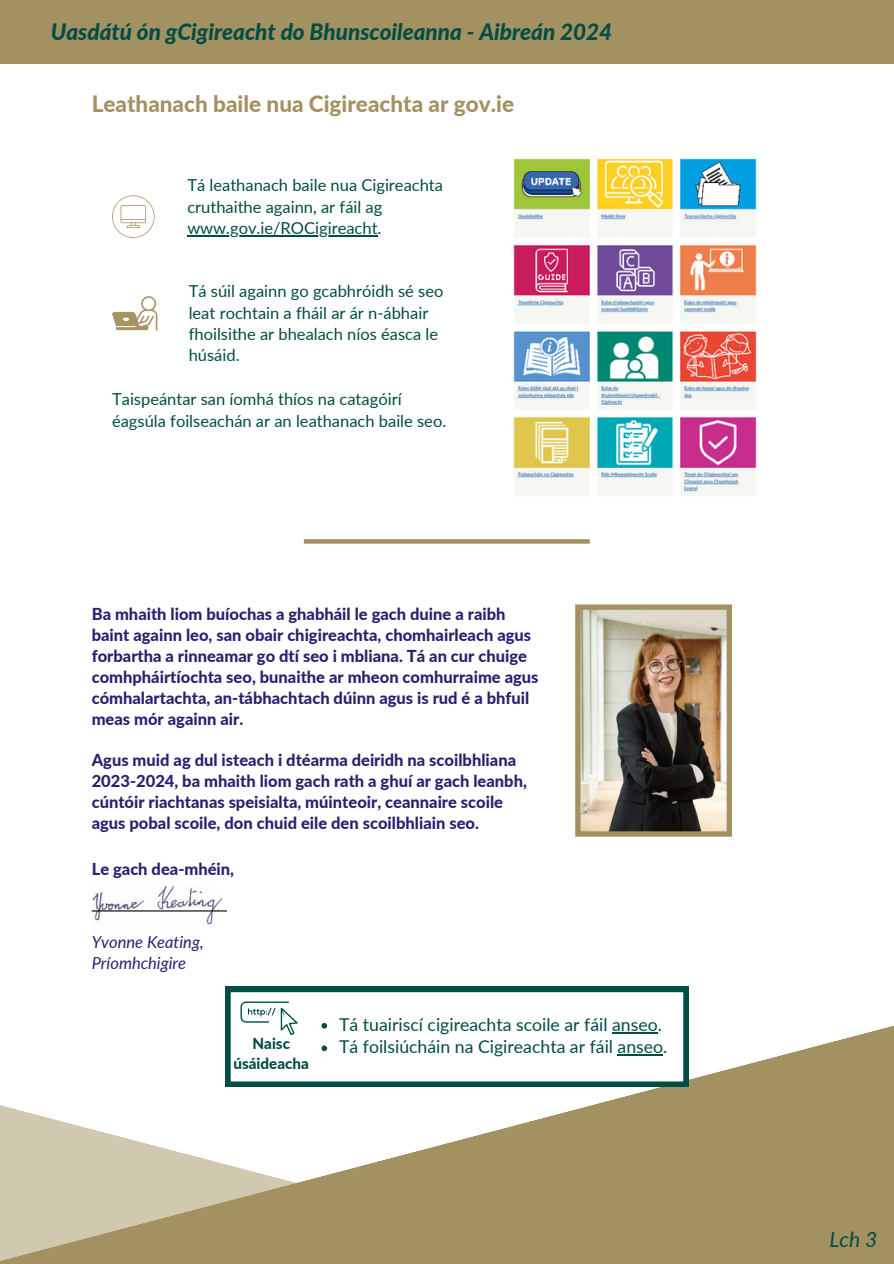
<style>
.page{position:relative;width:894px;height:1264px;background:#fff}
.page>*{position:absolute;margin:0;border:0;box-sizing:border-box;transform-origin:0 0}
.t1{font:italic 800 22.5px "Lato";color:#004d44}
.t2{font:800 22.5px "Lato";color:#a39161}
.t3{font:italic 21px "Lato";color:#004d44}
.t4{font:17.7px "Lato";color:#004d44}
.t5{font:800 16.5px/20.9px "Lato";color:#2a206f}
.t6{font:16.5px/21.3px "Lato";color:#004d44}
.t7{font:italic 16.5px/20.9px "Lato";color:#2a206f}
.t8{font:800 15.15px "Lato";color:#004d44}
</style>
<div class="page">
<div style="left:0;top:0;width:893px;height:64px;background:#a39161"></div>
<svg style="left:304px;top:539px;width:285px;height:4px"></svg>
<img style="left:575px;top:604px;width:156px;height:232px">
<img style="left:92px;top:885px;width:129px;height:40px">
<hr style="left:92px;top:910px;width:135px;height:1px;background:#000">
<svg style="left:688px;top:1023px;width:205px;height:53px"></svg>
<svg style="left:0;top:1076px;width:893px;height:187px;fill:#a39161"></svg>
<svg style="left:225px;top:986px;width:463px;height:100px"></svg>
<svg style="left:321px;top:1022px;width:6px;height:6px"></svg>
<hr style="left:612px;top:1031px;width:45px;height:2px;background:#004d44">
<svg style="left:321px;top:1045px;width:6px;height:6px"></svg>
<hr style="left:617px;top:1054px;width:46px;height:1px;background:#004d44">
<svg style="left:240px;top:1001px;width:57px;height:34px"></svg>
<svg style="left:112px;top:296px;width:45px;height:35px"></svg>
<svg style="left:112px;top:195px;width:42px;height:43px"></svg>
<img style="left:513px;top:158px;width:244px;height:338px">
<hr style="left:187px;top:235px;width:190px;height:1px;background:#004d44">
<h1 class="t1" style="left:51px;top:18px;width:563px">Uasdátú ón gCigireacht do Bhunscoileanna - Aibreán 2024</h1>
<h1 class="t2" style="left:92px;top:89px;width:424px">Leathanach baile nua Cigireachta ar gov.ie</h1>
<p class="t6" style="left:187px;top:174px;width:257px">Tá leathanach baile nua Cigireachta cruthaithe againn, ar fáil ag www.gov.ie/ROCigireacht.</p>
<p class="t6" style="left:189px;top:280px;width:256px">Tá súil againn go gcabhróidh sé seo leat rochtain a fháil ar ár n-ábhair fhoilsithe ar bhealach níos éasca le húsáid.</p>
<p class="t6" style="left:112px;top:388px;width:335px">Taispeántar san íomhá thíos na catagóirí éagsúla foilseachán ar an leathanach baile seo.</p>
<p class="t5" style="left:92px;top:603px;width:448px">Ba mhaith liom buíochas a ghabháil le gach duine a raibh baint againn leo, san obair chigireachta, chomhairleach agus forbartha a rinneamar go dtí seo i mbliana. Tá an cur chuige comhpháirtíochta seo, bunaithe ar mheon comhurraime agus cómhalartachta, an-tábhachtach dúinn agus is rud é a bhfuil meas mór againn air.</p>
<p class="t5" style="left:92px;top:749px;width:436px">Agus muid ag dul isteach i dtéarma deiridh na scoilbhliana 2023-2024, ba mhaith liom gach rath a ghuí ar gach leanbh, cúntóir riachtanas speisialta, múinteoir, ceannaire scoile agus pobal scoile, don chuid eile den scoilbhliain seo.</p>
<p class="t5" style="left:92px;top:858px;width:144px">Le gach dea-mhéin,</p>
<p class="t7" style="left:92px;top:931px;width:113px">Yvonne Keating,<br>Príomhchigire</p>
<p class="t4" style="left:339px;top:1013px;width:324px">Tá tuairiscí cigireachta scoile ar fáil anseo.</p>
<p class="t8" style="left:252px;top:1034px;width:39px">Naisc</p>
<p class="t4" style="left:339px;top:1035px;width:330px">Tá foilsiúcháin na Cigireachta ar fáil anseo.</p>
<p class="t8" style="left:233px;top:1053px;width:77px">úsáideacha</p>
<p class="t3" style="left:829px;top:1225px;width:49px">Lch 3</p>
<p class="t3" style="left:817px;top:1225px;width:44px">Page</p>
</div>
